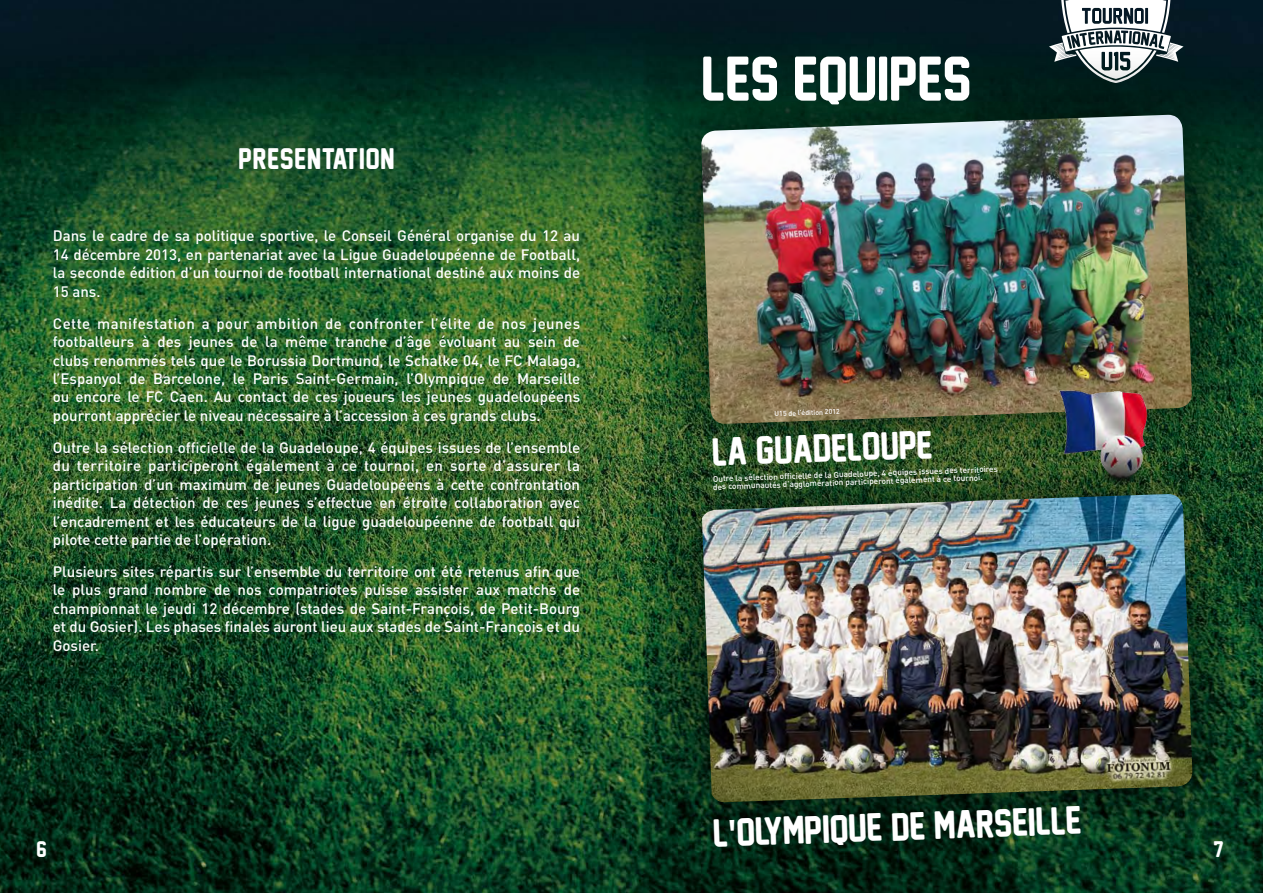
<style>
.page{position:relative;width:1263px;height:893px;background:#fff}
.page>*{position:absolute;margin:0;border:0;box-sizing:border-box;transform-origin:0 0}
.t1{font:57.45px "New Athletic M54";color:#fff}
.t2{font:36px "New Athletic M54";color:#fff}
.t3{font:27.15px "New Athletic M54";color:#fff}
.t4{font:20.25px "New Athletic M54";color:#fff}
.t5{font:500 15px/18.5px "DIN";color:#fff;text-align:justify}
.t6{font:500 8.25px/7.9px "DIN";color:#fff}
.t7{font:500 7.05px "DIN";color:#fff}
.s1{font-family:"Helvetica";font-weight:700}
</style>
<div class="page">
<img style="left:0;top:0;width:1263px;height:893px">
<svg style="left:1049px;top:0;width:134px;height:45px"></svg>
<div style="left:631px;top:45px;width:631px;height:449px;background:#000;opacity:.75"></div>
<img style="left:701px;top:115px;width:491px;height:309px">
<img style="left:1054px;top:387px;width:98px;height:37px">
<div style="left:632px;top:424px;width:630px;height:448px;background:#000;opacity:.75"></div>
<img style="left:702px;top:494px;width:491px;height:308px">
<h3 class="t3" style="left:238px;top:144px;width:56px">PRESENTATION</h3>
<p class="t5" style="left:53px;top:226px;width:529px">Dans le cadre de sa politique sportive, le Conseil Général organise du 12 au 14 décembre 2013, en partenariat avec la Ligue Guadeloupéenne de Football, la seconde édition d’un tournoi de football international destiné aux moins de 15 ans.</p>
<p class="t5" style="left:53px;top:313px;width:529px">Cette manifestation a pour ambition de confronter l’élite de nos jeunes footballeurs à des jeunes de la même tranche d’âge évoluant au sein de clubs renommés tels que le Borussia Dortmund, le Schalke 04, le FC Malaga, l’Espanyol de Barcelone, le Paris Saint-Germain, l’Olympique de Marseille ou encore le FC Caen. Au contact de ces joueurs les jeunes guadeloupéens pourront apprécier le niveau nécessaire à l’accession à ces grands clubs.</p>
<p class="t5" style="left:53px;top:438px;width:529px">Outre la sélection officielle de la Guadeloupe, 4 équipes issues de l’ensemble du territoire participeront également à ce tournoi, en sorte d’assurer la participation d’un maximum de jeunes Guadeloupéens à cette confrontation inédite. La détection de ces jeunes s’effectue en étroite collaboration avec l’encadrement et les éducateurs de la ligue guadeloupéenne de football qui pilote cette partie de l’opération.</p>
<p class="t5" style="left:53px;top:562px;width:529px">Plusieurs sites répartis sur l’ensemble du territoire ont été retenus afin que le plus grand nombre de nos compatriotes puisse assister aux matchs de championnat le jeudi 12 décembre (stades de Saint-François, de Petit-Bourg et du Gosier). Les phases finales auront lieu aux stades de Saint-François et du Gosier.</p>
<h1 class="t1" style="left:701px;top:47px;width:271px">LES EQUIPES</h1>
<p class="t7" style="left:774px;top:409px;width:67px;rotate:-2deg">U15 de l’édition 2012</p>
<h2 class="t2" style="left:711px;top:432px;width:222px;rotate:-2deg">LA GUADELOUPE</h2>
<p class="t6" style="left:713px;top:474px;width:287px;rotate:-2deg">Outre la sélection offi cielle de la Guadeloupe, 4 équipes issues des territoires des communautés d’agglomération participeront également à ce tournoi.</p>
<h2 class="t2" style="left:712px;top:813px;width:370px;rotate:-2deg">L<span class="s1">'</span>OLYMPIQUE DE MARSEILLE</h2>
<h3 class="t4" style="left:37px;top:838px;width:12px">6</h3>
<h3 class="t4" style="left:1214px;top:838px;width:12px">7</h3>
</div>
